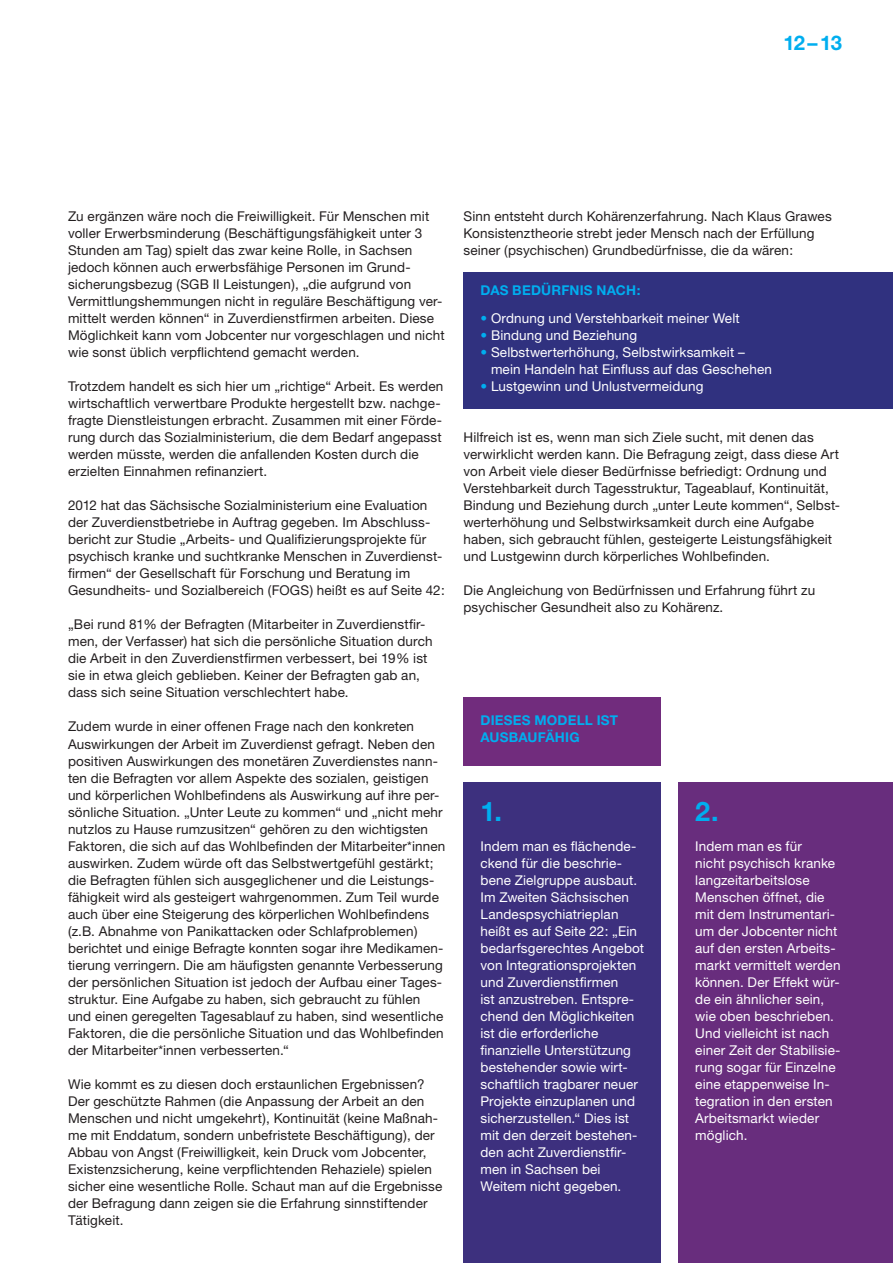
<style>
.page{position:relative;width:893px;height:1263px;background:#fff}
.page>*{position:absolute;margin:0;border:0;box-sizing:border-box;transform-origin:0 0}
.t1{font:700 27px "Helvetica Neue";color:#00aeef}
.t2{font:700 20.25px "Helvetica Neue";color:#00aeef}
.t3{font:13.5px/17px "Helvetica Neue";letter-spacing:.01em;color:#231f20}
.t4{font:13.5px/17px "Helvetica Neue";letter-spacing:.01em;color:#fff}
.t5{font:700 13.5px/17px "Helvetica Neue";letter-spacing:.015em;color:#00aeef}
.s1{color:#00aeef}
</style>
<div class="page">
<div style="left:463px;top:272px;width:430px;height:136px;background:#30317f"></div>
<div style="left:463px;top:782px;width:198px;height:481px;background:#3d307e"></div>
<div style="left:463px;top:697px;width:198px;height:68px;background:#712c7d"></div>
<div style="left:678px;top:782px;width:215px;height:481px;background:#682d7d"></div>
<h2 class="t2" style="left:783px;top:30px;width:60px">12–13</h2>
<p class="t3" style="left:68px;top:208px;width:378px">Zu ergänzen wäre noch die Freiwilligkeit. Für Menschen mit voller Erwerbsminderung (Beschäftigungsfähigkeit unter 3<br>Stunden am Tag) spielt das zwar keine Rolle, in Sachsen jedoch können auch erwerbsfähige Personen im Grund&shy;sicherungsbezug (SGB II Leistungen), „die aufgrund von Vermittlungshemmungen nicht in reguläre Beschäftigung ver&shy;mittelt werden können“ in Zuverdienstfirmen arbeiten. Diese Möglichkeit kann vom Jobcenter nur vorgeschlagen und nicht wie sonst üblich verpflichtend gemacht werden.</p>
<p class="t3" style="left:68px;top:378px;width:377px">Trotzdem handelt es sich hier um „richtige“ Arbeit. Es werden wirtschaftlich verwertbare Produkte hergestellt bzw. nachge&shy;fragte Dienstleistungen erbracht. Zusammen mit einer Förde&shy;rung durch das Sozialministerium, die dem Bedarf angepasst werden müsste, werden die anfallenden Kosten durch die erzielten Einnahmen refinanziert.</p>
<p class="t3" style="left:68px;top:497px;width:378px">2012 hat das Sächsische Sozialministerium eine Evaluation der Zuverdienstbetriebe in Auftrag gegeben. Im Abschluss&shy;bericht zur Studie „Arbeits- und Qualifizierungsprojekte für psychisch kranke und suchtkranke Menschen in Zuverdienst&shy;firmen“ der Gesellschaft für Forschung und Beratung im Gesundheits- und Sozialbereich (FOGS) heißt es auf Seite 42:</p>
<p class="t3" style="left:68px;top:616px;width:366px">„Bei rund 81% der Befragten (Mitarbeiter in Zuverdienstfir&shy;men, der Verfasser) hat sich die persönliche Situation durch die Arbeit in den Zuverdienstfirmen verbessert, bei 19% ist sie in etwa gleich geblieben. Keiner der Befragten gab an, dass sich seine Situation verschlechtert habe.</p>
<p class="t3" style="left:68px;top:718px;width:379px">Zudem wurde in einer offenen Frage nach den konkreten Auswirkungen der Arbeit im Zuverdienst gefragt. Neben den positiven Auswirkungen des monetären Zuverdienstes nann&shy;ten die Befragten vor allem Aspekte des sozialen, geistigen und körperlichen Wohlbefindens als Auswirkung auf ihre per&shy;sönliche Situation. „Unter Leute zu kommen“ und „nicht mehr nutzlos zu Hause rumzusitzen“ gehören zu den wichtigsten Faktoren, die sich auf das Wohlbefinden der Mitarbeiter*innen auswirken. Zudem würde oft das Selbstwertgefühl gestärkt; die Befragten fühlen sich ausgeglichener und die Leistungs&shy;fähigkeit wird als gesteigert wahrgenommen. Zum Teil wurde auch über eine Steigerung des körperlichen Wohlbefindens (z.B. Abnahme von Panikattacken oder Schlafproblemen) berichtet und einige Befragte konnten sogar ihre Medikamen&shy;tierung verringern. Die am häufigsten genannte Verbesserung der persönlichen Situation ist jedoch der Aufbau einer Tages&shy;struktur. Eine Aufgabe zu haben, sich gebraucht zu fühlen und einen geregelten Tagesablauf zu haben, sind wesentliche Faktoren, die die persönliche Situation und das Wohlbefinden der Mitarbeiter*innen verbesserten.“</p>
<p class="t3" style="left:68px;top:1075px;width:376px">Wie kommt es zu diesen doch erstaunlichen Ergebnissen?<br>Der geschützte Rahmen (die Anpassung der Arbeit an den Menschen und nicht umgekehrt), Kontinuität (keine Maßnah&shy;me mit Enddatum, sondern unbefristete Beschäftigung), der Abbau von Angst (Freiwilligkeit, kein Druck vom Jobcenter, Existenzsicherung, keine verpflichtenden Rehaziele) spielen sicher eine wesentliche Rolle. Schaut man auf die Ergebnisse der Befragung dann zeigen sie die Erfahrung sinnstiftender Tätigkeit.</p>
<p class="t3" style="left:463px;top:208px;width:370px">Sinn entsteht durch Kohärenzerfahrung. Nach Klaus Grawes<br>Konsistenztheorie strebt jeder Mensch nach der Erfüllung seiner (psychischen) Grundbedürfnisse, die da wären:</p>
<p class="t5" style="left:480px;top:282px;width:162px">DAS BEDÜRFNIS NACH:</p>
<p class="t4" style="left:480px;top:310px;width:261px"><span class="s1">•</span> Ordnung und Verstehbarkeit meiner Welt</p>
<p class="t4" style="left:480px;top:327px;width:158px"><span class="s1">•</span> Bindung und Beziehung</p>
<p class="t4" style="left:491px;top:344px;width:282px;text-indent:-11px"><span class="s1">•</span> Selbstwerterhöhung, Selbstwirksamkeit – mein Handeln hat Einfluss auf das Geschehen</p>
<p class="t4" style="left:480px;top:378px;width:224px"><span class="s1">•</span> Lustgewinn und Unlustvermeidung</p>
<p class="t3" style="left:463px;top:429px;width:378px">Hilfreich ist es, wenn man sich Ziele sucht, mit denen das verwirklicht werden kann. Die Befragung zeigt, dass diese Art von Arbeit viele dieser Bedürfnisse befriedigt: Ordnung und Verstehbarkeit durch Tagesstruktur, Tageablauf, Kontinuität, Bindung und Beziehung durch „unter Leute kommen“, Selbst&shy;werterhöhung und Selbstwirksamkeit durch eine Aufgabe haben, sich gebraucht fühlen, gesteigerte Leistungsfähigkeit und Lustgewinn durch körperliches Wohlbefinden.</p>
<p class="t3" style="left:463px;top:582px;width:353px">Die Angleichung von Bedürfnissen und Erfahrung führt zu psychischer Gesundheit also zu Kohärenz.</p>
<p class="t5" style="left:480px;top:711px;width:139px">DIESES MODELL IST<br>AUSBAUFÄHIG</p>
<h1 class="t1" style="left:480px;top:794px;width:23px">1.</h1>
<p class="t4" style="left:480px;top:837px;width:165px">Indem man es flächende&shy;ckend für die beschrie&shy;bene Zielgruppe ausbaut.<br>Im Zweiten Sächsischen<br>Landespsychiatrieplan heißt es auf Seite 22: „Ein bedarfsgerechtes Angebot von Integrationsprojekten und Zuverdienstfirmen<br>ist anzustreben. Entspre&shy;chend den Möglichkeiten ist die erforderliche finanzielle Unterstützung bestehender sowie wirt&shy;schaftlich tragbarer neuer<br>Projekte einzuplanen und sicherzustellen.“ Dies ist mit den derzeit bestehen&shy;den acht Zuverdienstfir&shy;men in Sachsen bei<br>Weitem nicht gegeben.</p>
<h1 class="t1" style="left:695px;top:794px;width:25px">2.</h1>
<p class="t4" style="left:695px;top:837px;width:147px">Indem man es für<br>nicht psychisch kranke langzeitarbeitslose<br>Menschen öffnet, die mit dem Instrumentari&shy;um der Jobcenter nicht auf den ersten Arbeits&shy;markt vermittelt werden können. Der Effekt wür&shy;de ein ähnlicher sein, wie oben beschrieben.<br>Und vielleicht ist nach einer Zeit der Stabilisie&shy;rung sogar für Einzelne eine etappenweise In&shy;tegration in den ersten<br>Arbeitsmarkt wieder möglich.</p>
</div>
